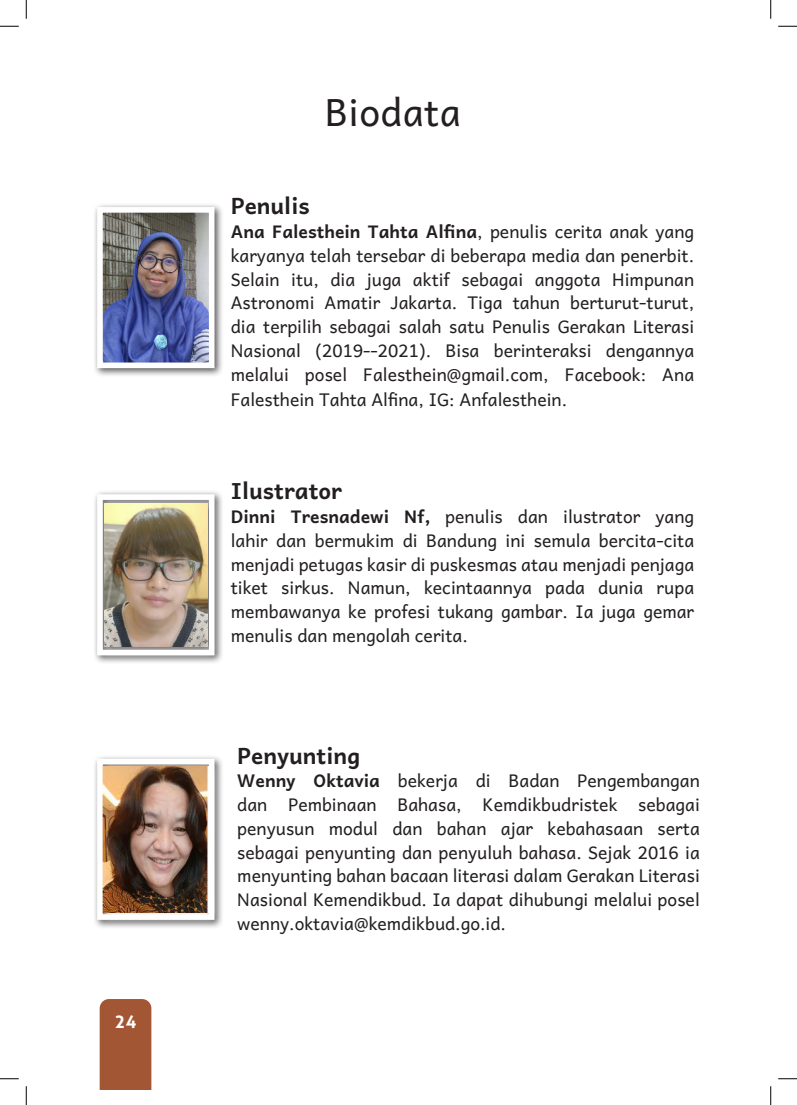
<style>
.page{position:relative;width:797px;height:1105px;background:#fff}
.page>*{position:absolute;margin:0;border:0;box-sizing:border-box;transform-origin:0 0}
.judul{font:37.5px "Andika New Basic";letter-spacing:.01em;color:#231f20}
.awal_kalimat{font:700 22.5px "Andika New Basic";color:#231f20}
.awal_kalimat-2{font:17.5px/23.8px "Andika New Basic";color:#231f20;text-align:justify}
.t1{font:700 17.5px "Aller";color:#fff}
.s1{font-weight:700}
</style>
<div class="page">
<div style="left:93px;top:203px;width:131px;height:174px;background:#231f20;opacity:.75"></div>
<img style="left:104px;top:214px;width:103px;height:147px">
<div style="left:97px;top:207px;width:117px;height:161px;border:6px solid #fff"></div>
<div style="left:93px;top:490px;width:131px;height:174px;background:#231f20;opacity:.75"></div>
<img style="left:105px;top:503px;width:102px;height:143px">
<div style="left:97px;top:494px;width:117px;height:161px;border:6px solid #fff"></div>
<div style="left:93px;top:754px;width:131px;height:175px;background:#231f20;opacity:.75"></div>
<div style="left:97px;top:759px;width:117px;height:161px;border:6px solid #fff"></div>
<img style="left:103px;top:766px;width:106px;height:146px">
<div style="left:99px;top:999px;width:53px;height:90px;background:#a35633"></div>
<svg style="left:0;top:25px;width:19px;height:2px"></svg>
<svg style="left:778px;top:25px;width:19px;height:2px"></svg>
<svg style="left:0;top:1078px;width:19px;height:1px"></svg>
<svg style="left:778px;top:1078px;width:19px;height:1px"></svg>
<svg style="left:25px;top:0;width:2px;height:19px"></svg>
<svg style="left:25px;top:1086px;width:2px;height:19px"></svg>
<svg style="left:770px;top:0;width:1px;height:19px"></svg>
<svg style="left:770px;top:1086px;width:1px;height:19px"></svg>
<p class="t1" style="left:115px;top:1011px;width:23px">24</p>
<p class="judul" style="left:325px;top:78px;width:138px">Biodata</p>
<p class="awal_kalimat" style="left:231px;top:185px;width:81px">Penulis</p>
<p class="awal_kalimat-2" style="left:231px;top:217px;width:465px"><span class="s1">Ana Falesthein Tahta Alfina</span>, penulis cerita anak yang karyanya telah tersebar di beberapa media dan penerbit.<br>Selain itu, dia juga aktif sebagai anggota Himpunan Astronomi Amatir Jakarta. Tiga tahun berturut-turut, dia terpilih sebagai salah satu Penulis Gerakan Literasi Nasional (2019--2021). Bisa berinteraksi dengannya melalui posel Falesthein@gmail.com, Facebook: Ana Falesthein Tahta Alfina, IG: Anfalesthein.</p>
<p class="awal_kalimat" style="left:231px;top:470px;width:113px">Ilustrator</p>
<p class="awal_kalimat-2" style="left:231px;top:502px;width:465px"><span class="s1">Dinni Tresnadewi Nf,</span> penulis dan ilustrator yang lahir dan bermukim di Bandung ini semula bercita-cita menjadi petugas kasir di puskesmas atau menjadi penjaga tiket sirkus. Namun, kecintaannya pada dunia rupa membawanya ke profesi tukang gambar. Ia juga gemar menulis dan mengolah cerita.</p>
<p class="awal_kalimat" style="left:237px;top:735px;width:124px">Penyunting</p>
<p class="awal_kalimat-2" style="left:237px;top:766px;width:464px"><span class="s1">Wenny Oktavia</span> bekerja di Badan Pengembangan dan Pembinaan Bahasa, Kemdikbudristek sebagai penyusun modul dan bahan ajar kebahasaan serta sebagai penyunting dan penyuluh bahasa. Sejak 2016 ia menyunting bahan bacaan literasi dalam Gerakan Literasi Nasional Kemendikbud. Ia dapat dihubungi melalui posel wenny.oktavia@kemdikbud.go.id.</p>
</div>
